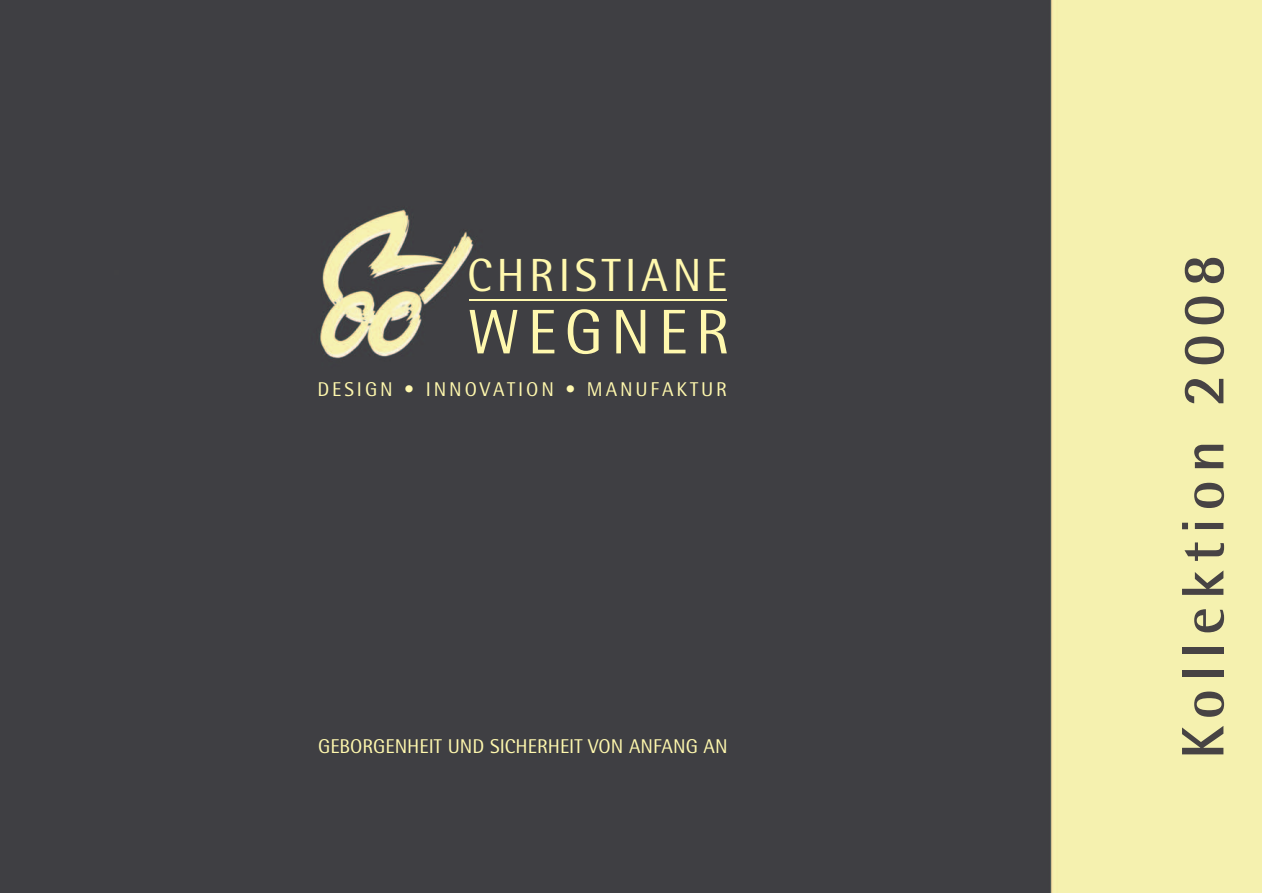
<style>
.page{position:relative;width:1262px;height:893px;background:#fff}
.page>*{position:absolute;margin:0;border:0;box-sizing:border-box;transform-origin:0 0}
.t1{font:63px "Rotis Semi Sans";letter-spacing:.125em;color:#fff8ae}
.t2{font:700 60px "Rotis Semi Sans";letter-spacing:.13em;color:#474344}
.t3{font:46.5px "Rotis Semi Sans";letter-spacing:.09em;color:#fff8ae}
.t4{font:19.95px "Rotis Semi Sans";color:#fff8ae}
.t5{font:19.95px "Rotis Semi Sans";letter-spacing:.145em;color:#fff8ae}
</style>
<div class="page">
<img style="left:0;top:0;width:1261px;height:892px">
<hr style="left:469px;top:299px;width:257px;height:1px;background:#fff8ae">
<h3 class="t3" style="left:467px;top:259px;width:262px">CHRISTIANE</h3>
<h1 class="t1" style="left:467px;top:310px;width:263px">WEGNER</h1>
<p class="t5" style="left:317px;top:382px;width:411px">DESIGN • INNOVATION • MANUFAKTUR</p>
<p class="t4" style="left:318px;top:739px;width:411px">GEBORGENHEIT UND SICHERHEIT VON ANFANG AN</p>
<h2 class="t2" style="left:1182px;top:759px;width:506px;rotate:-90deg">Kollektion 2008</h2>
</div>
